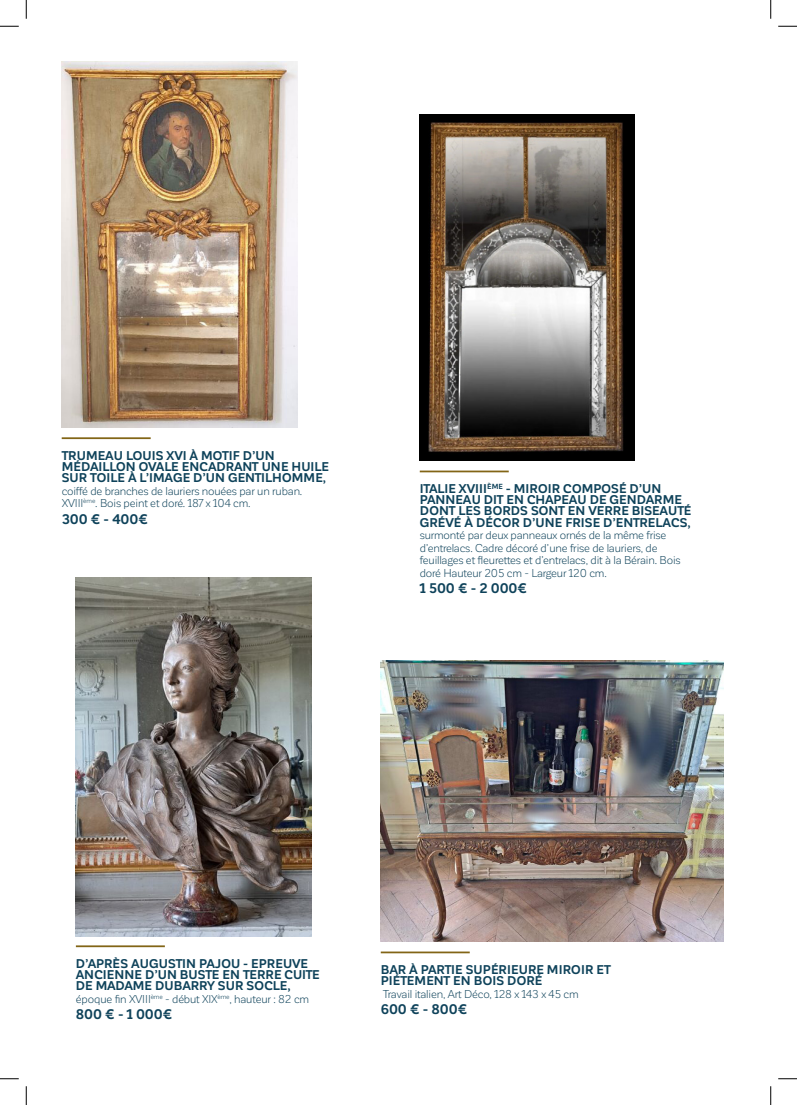
<style>
.page{position:relative;width:797px;height:1105px;background:#fff}
.page>*{position:absolute;margin:0;border:0;box-sizing:border-box;transform-origin:0 0}
.t1{font:700 13.75px "Corporative Sans";letter-spacing:-.01em;color:#0e425a}
.t2{font:700 12.5px/11.2px "Corporative Sans";letter-spacing:.01em;color:#0e425a}
.t3{font:11.25px/12.5px "Corporative Sans";letter-spacing:-.015em;color:#0e425a}
</style>
<div class="page">
<hr style="left:62px;top:437px;width:89px;height:2px;background:#826516">
<hr style="left:381px;top:951px;width:89px;height:2px;background:#826516">
<hr style="left:76px;top:945px;width:89px;height:2px;background:#826516">
<hr style="left:420px;top:471px;width:88px;height:1px;background:#826516">
<img style="left:62px;top:62px;width:235px;height:365px">
<img style="left:420px;top:115px;width:215px;height:346px">
<img style="left:76px;top:578px;width:235px;height:359px">
<img style="left:381px;top:661px;width:342px;height:281px">
<svg style="left:0;top:25px;width:19px;height:2px"></svg>
<svg style="left:778px;top:25px;width:19px;height:2px"></svg>
<svg style="left:0;top:1078px;width:19px;height:1px"></svg>
<svg style="left:778px;top:1078px;width:19px;height:1px"></svg>
<svg style="left:25px;top:0;width:2px;height:19px"></svg>
<svg style="left:25px;top:1086px;width:2px;height:19px"></svg>
<svg style="left:770px;top:0;width:1px;height:19px"></svg>
<svg style="left:770px;top:1086px;width:1px;height:19px"></svg>
<p class="t2" style="left:62px;top:450px;width:269px">TRUMEAU LOUIS XVI À MOTIF D’UN<br>MÉDAILLON OVALE ENCADRANT UNE HUILE<br>SUR TOILE À L’IMAGE D’UN GENTILHOMME,</p>
<p class="t3" style="left:62px;top:485px;width:242px">coiffé de branches de lauriers nouées par un ruban.<br>XVIII<sup>ème</sup>. Bois peint et doré. 187 x 104 cm.</p>
<p class="t1" style="left:62px;top:511px;width:88px">300 € - 400€</p>
<p class="t2" style="left:420px;top:483px;width:273px">ITALIE XVIII<sup>ÈME</sup> - MIROIR COMPOSÉ D’UN PANNEAU DIT EN CHAPEAU DE GENDARME DONT LES BORDS SONT EN VERRE BISEAUTÉ GRÉVÉ À DÉCOR D’UNE FRISE D’ENTRELACS,</p>
<p class="t3" style="left:420px;top:529px;width:262px">surmonté par deux panneaux ornés de la même frise d’entrelacs. Cadre décoré d’une frise de lauriers, de feuillages et fleurettes et d’entrelacs, dit à la Bérain. Bois doré Hauteur 205 cm - Largeur 120 cm.</p>
<p class="t1" style="left:420px;top:581px;width:109px">1 500 € - 2 000€</p>
<p class="t2" style="left:76px;top:958px;width:245px">D’APRÈS AUGUSTIN PAJOU - EPREUVE<br>ANCIENNE D’UN BUSTE EN TERRE CUITE<br>DE MADAME DUBARRY SUR SOCLE,</p>
<p class="t3" style="left:76px;top:993px;width:235px">époque fin XVIII<sup>ème</sup> - début XIX<sup>ème</sup>, hauteur : 82 cm</p>
<p class="t1" style="left:76px;top:1007px;width:98px">800 € - 1 000€</p>
<p class="t2" style="left:381px;top:964px;width:231px">BAR À PARTIE SUPÉRIEURE MIROIR ET<br>PIÉTEMENT EN BOIS DORÉ</p>
<p class="t3" style="left:383px;top:988px;width:197px">Travail italien, Art Déco, 128 x 143 x 45 cm</p>
<p class="t1" style="left:381px;top:1002px;width:88px">600 € - 800€</p>
</div>
